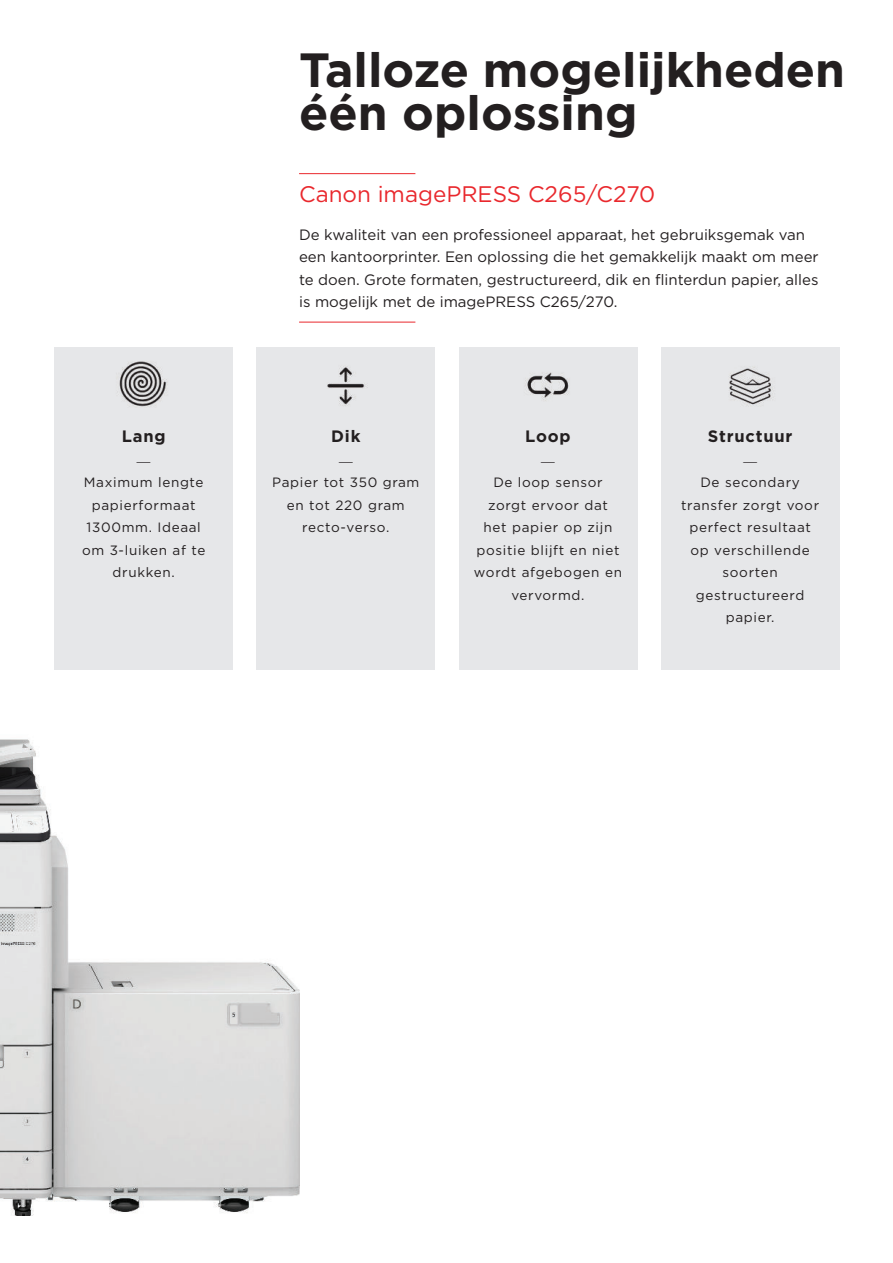
<style>
.page{position:relative;width:893px;height:1263px;background:#fff}
.page>*{position:absolute;margin:0;border:0;box-sizing:border-box;transform-origin:0 0}
.t1{font:700 48px/43.5px "Gotham";color:#231f20}
.t2{font:22.5px "Gotham";color:#e9282d}
.t3{font:700 16.5px "Gotham";letter-spacing:.05em;color:#231f20}
.t4{font:15px/22.5px "Gotham";color:#231f20}
.t5{font:13.5px/22.5px "Gotham";letter-spacing:.05em;color:#231f20;text-align:center}
.t6{font:8.25px "Gotham";color:#231f20;scale:6 1}
</style>
<div class="page">
<img style="left:0;top:739px;width:300px;height:477px">
<div style="left:82px;top:692px;width:233px;height:145px;background:#fff"></div>
<hr style="left:299px;top:322px;width:116px;height:1px;background:#e9282d">
<hr style="left:299px;top:173px;width:116px;height:1px;background:#e9282d">
<div style="left:55px;top:347px;width:178px;height:322px;background:#e6e7e9"></div>
<img style="left:119px;top:361px;width:49px;height:46px">
<div style="left:257px;top:347px;width:178px;height:322px;background:#e6e7e9"></div>
<img style="left:327px;top:366px;width:41px;height:40px">
<div style="left:459px;top:347px;width:178px;height:322px;background:#e6e7e9"></div>
<img style="left:525px;top:372px;width:44px;height:29px">
<div style="left:661px;top:347px;width:178px;height:322px;background:#e6e7e9"></div>
<img style="left:729px;top:367px;width:44px;height:38px">
<p class="t3" style="left:122px;top:429px;width:45px">Lang</p>
<p class="t6" style="left:134px;top:458px;width:5px">-</p>
<p class="t5" style="left:82px;top:472px;width:125px">Maximum lengte papierformaat<br>1300mm. Ideaal om 3-luiken af te drukken.</p>
<h1 class="t1" style="left:299px;top:50px;width:548px">Talloze mogelijkheden één oplossing</h1>
<h2 class="t2" style="left:299px;top:184px;width:358px">Canon imagePRESS C265/C270</h2>
<p class="t4" style="left:299px;top:224px;width:521px">De kwaliteit van een professioneel apparaat, het gebruiksgemak van een kantoorprinter. Een oplossing die het gemakkelijk maakt om meer te doen. Grote formaten, gestructureerd, dik en flinterdun papier, alles is mogelijk met de imagePRESS C265/270.</p>
<p class="t3" style="left:331px;top:429px;width:31px">Dik</p>
<p class="t6" style="left:336px;top:458px;width:5px">-</p>
<p class="t5" style="left:272px;top:472px;width:149px">Papier tot 350 gram en tot 220 gram recto-verso.</p>
<p class="t3" style="left:525px;top:429px;width:47px">Loop</p>
<p class="t6" style="left:538px;top:458px;width:5px">-</p>
<p class="t5" style="left:474px;top:472px;width:150px">De loop sensor zorgt ervoor dat<br>het papier op zijn positie blijft en niet wordt afgebogen en vervormd.</p>
<p class="t3" style="left:708px;top:429px;width:86px">Structuur</p>
<p class="t6" style="left:740px;top:458px;width:5px">-</p>
<p class="t5" style="left:681px;top:472px;width:140px">De secondary transfer zorgt voor perfect resultaat op verschillende soorten gestructureerd papier.</p>
</div>
